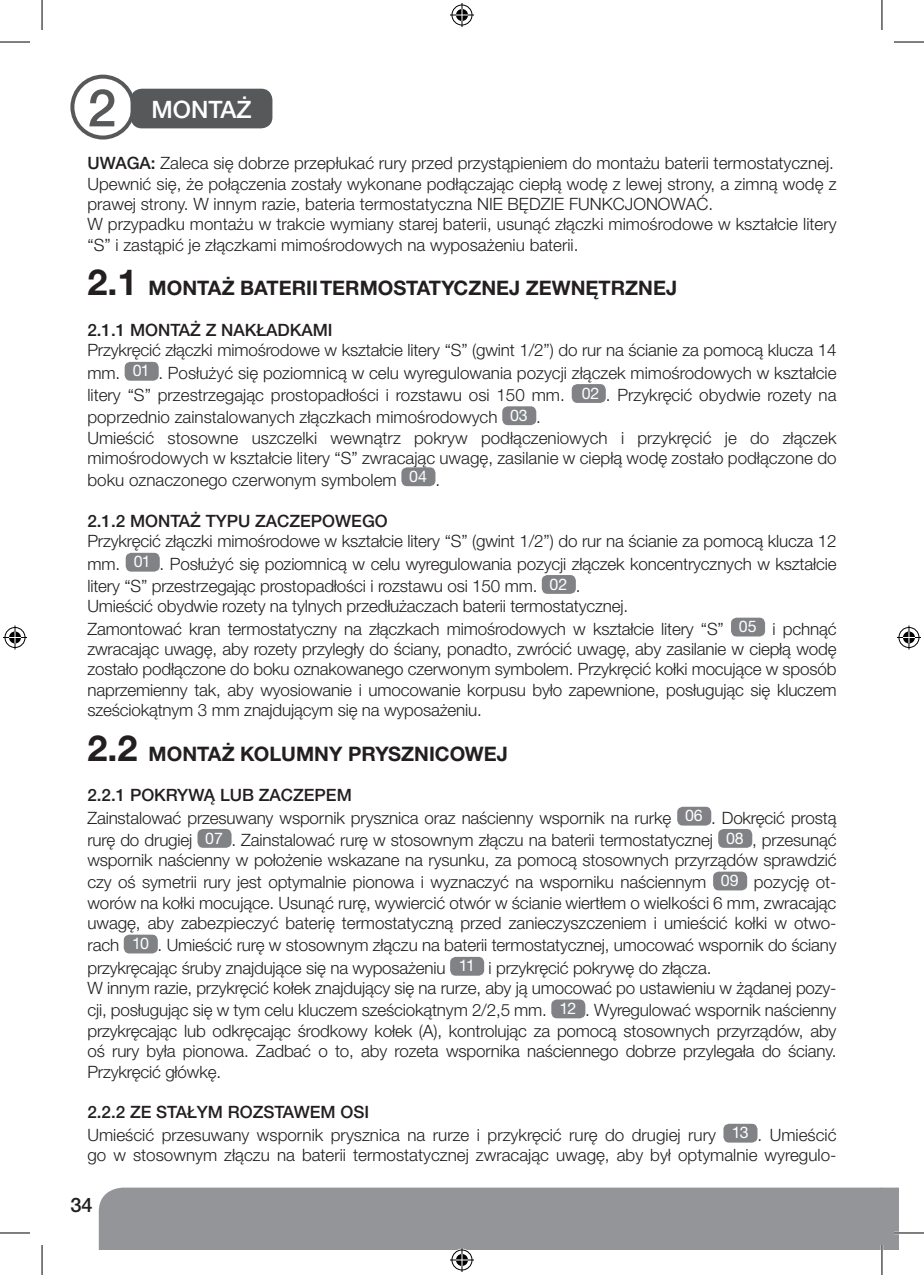
<style>
.page{position:relative;width:924px;height:1275px;background:#fff}
.page>*{position:absolute;margin:0;border:0;box-sizing:border-box;transform-origin:0 0}
.t1{font:500 52px "Helvetica Neue CE";color:#57585a}
.t2{font:500 24px "Helvetica Neue CE";color:#fff}
.t3{font:700 20px "Helvetica Neue CE";color:#231f20}
.t4{font:500 20px "Helvetica Neue CE";color:#231f20}
.t5{font:300 17px/22.2px "Helvetica Neue CE";letter-spacing:-.005em;color:#231f20}
.t6{font:500 17px "Helvetica Neue CE";color:#231f20}
.s1{font-weight:500}
.s2{font-size:36px}
.s3{font-weight:400;font-size:16px;color:#fff}
</style>
<div class="page">
<div style="left:99px;top:1187px;width:782px;height:63px;background:#939598"></div>
<svg style="left:881px;top:1187px;width:17px;height:63px"></svg>
<div style="left:130px;top:89px;width:142px;height:39px;background:#57585a;border-radius:11px"></div>
<div style="left:125px;top:362px;width:34px;height:19px;background:#808285;border-radius:6px"></div>
<div style="left:571px;top:384px;width:34px;height:19px;background:#808285;border-radius:6px"></div>
<div style="left:502px;top:406px;width:34px;height:19px;background:#808285;border-radius:6px"></div>
<div style="left:401px;top:467px;width:34px;height:19px;background:#808285;border-radius:6px"></div>
<div style="left:126px;top:553px;width:34px;height:18px;background:#808285;border-radius:6px"></div>
<div style="left:541px;top:575px;width:34px;height:19px;background:#808285;border-radius:6px"></div>
<div style="left:730px;top:617px;width:34px;height:19px;background:#808285;border-radius:6px"></div>
<div style="left:677px;top:806px;width:34px;height:19px;background:#808285;border-radius:6px"></div>
<div style="left:197px;top:829px;width:34px;height:19px;background:#808285;border-radius:6px"></div>
<div style="left:718px;top:829px;width:34px;height:19px;background:#808285;border-radius:6px"></div>
<div style="left:712px;top:871px;width:34px;height:19px;background:#808285;border-radius:6px"></div>
<div style="left:124px;top:934px;width:34px;height:19px;background:#808285;border-radius:6px"></div>
<div style="left:450px;top:957px;width:34px;height:18px;background:#808285;border-radius:6px"></div>
<div style="left:551px;top:999px;width:34px;height:19px;background:#808285;border-radius:6px"></div>
<div style="left:723px;top:1123px;width:34px;height:19px;background:#808285;border-radius:6px"></div>
<div style="left:70px;top:75px;width:65px;height:64px;border:4px solid #57585a;border-radius:50%"></div>
<hr style="left:893px;top:1231px;width:30px;height:3px;background:#fff">
<hr style="left:880px;top:1245px;width:2px;height:30px;background:#fff">
<hr style="left:0;top:42px;width:30px;height:1px;background:#000">
<hr style="left:893px;top:42px;width:30px;height:1px;background:#000">
<hr style="left:0;top:1232px;width:30px;height:1px;background:#000">
<hr style="left:893px;top:1232px;width:30px;height:1px;background:#000">
<hr style="left:42px;top:0;width:1px;height:30px;background:#000">
<hr style="left:42px;top:1245px;width:1px;height:30px;background:#000">
<hr style="left:881px;top:0;width:1px;height:30px;background:#000">
<hr style="left:881px;top:1245px;width:1px;height:30px;background:#000">
<svg style="left:450px;top:3px;width:24px;height:24px"></svg>
<svg style="left:450px;top:1248px;width:24px;height:24px"></svg>
<svg style="left:3px;top:625px;width:24px;height:24px"></svg>
<svg style="left:897px;top:625px;width:23px;height:24px"></svg>
<h1 class="t1" style="left:87px;top:76px;width:30px">2</h1>
<h2 class="t2" style="left:151px;top:94px;width:102px">MONTAŻ</h2>
<p class="t5" style="left:87px;top:153px;width:750px;line-height:20.4px"><span class="s1">UWAGA:</span> Zaleca się dobrze przepłukać rury przed przystąpieniem do montażu baterii termostatycznej.<br>Upewnić się, że połączenia zostały wykonane podłączając ciepłą wodę z lewej strony, a zimną wodę z prawej strony. W innym razie, bateria termostatyczna NIE BĘDZIE FUNKCJONOWAĆ.<br>W przypadku montażu w trakcie wymiany starej baterii, usunąć złączki mimośrodowe w kształcie litery “S” i zastąpić je złączkami mimośrodowych na wyposażeniu baterii.</p>
<p class="t3" style="left:87px;top:276px;width:77px"><span class="s2">2.1</span> MONT</p>
<p class="t3" style="left:208px;top:276px;width:470px">AŻ BATERII TERMOSTATYCZNEJ ZEWNĘTRZNEJ</p>
<p class="t6" style="left:87px;top:320px;width:247px">2.1.1 MONTAŻ Z NAKŁADKAMI</p>
<p class="t5" style="left:87px;top:339px;width:750px;text-align:justify">Przykręcić złączki mimośrodowe w kształcie litery “S” (gwint 1/2”) do rur na ścianie za pomocą klucza 14 mm. <span class="s3">01</span> . Posłużyć się poziomnicą w celu wyregulowania pozycji złączek mimośrodowych w kształcie litery “S” przestrzegając prostopadłości i rozstawu osi 150 mm. <span class="s3">02</span> . Przykręcić obydwie rozety na poprzednio zainstalowanych złączkach mimośrodowych <span class="s3">03</span> .</p>
<p class="t5" style="left:87px;top:427px;width:750px;line-height:20.4px">Umieścić stosowne uszczelki wewnątrz pokryw podłączeniowych i przykręcić je do złączek mimośrodowych w kształcie litery “S” zwracając uwagę, zasilanie w ciepłą wodę zostało podłączone do</p>
<p class="t5" style="left:87px;top:469px;width:354px">boku oznaczonego czerwonym symbolem <sup>04</sup> .</p>
<p class="t6" style="left:87px;top:510px;width:302px">2.1.2 MONTAŻ TYPU ZACZEPOWEGO</p>
<p class="t5" style="left:87px;top:530px;width:750px;text-align:justify">Przykręcić złączki mimośrodowe w kształcie litery “S” (gwint 1/2”) do rur na ścianie za pomocą klucza 12 mm. <span class="s3">01</span> . Posłużyć się poziomnicą w celu wyregulowania pozycji złączek koncentrycznych w kształcie litery “S” przestrzegając prostopadłości i rozstawu osi 150 mm. <span class="s3">02</span> .</p>
<p class="t5" style="left:87px;top:595px;width:750px">Umieścić obydwie rozety na tylnych przedłużaczach baterii termostatycznej.<br>Zamontować kran termostatyczny na złączkach mimośrodowych w kształcie litery “S” <span class="s3">05</span> i pchnąć</p>
<p class="t5" style="left:87px;top:638px;width:750px;line-height:20.4px;text-align:justify">zwracając uwagę, aby rozety przyległy do ściany, ponadto, zwrócić uwagę, aby zasilanie w ciepłą wodę zostało podłączone do boku oznakowanego czerwonym symbolem. Przykręcić kołki mocujące w sposób naprzemienny tak, aby wyosiowanie i umocowanie korpusu było zapewnione, posługując się kluczem sześciokątnym 3 mm znajdującym się na wyposażeniu.</p>
<p class="t3" style="left:87px;top:741px;width:77px"><span class="s2">2.2</span> MONT</p>
<p class="t3" style="left:208px;top:741px;width:301px">AŻ KOLUMNY PRYSZNICOWEJ</p>
<p class="t5" style="left:87px;top:784px;width:750px"><span class="s1">2.2.1 POKRYWĄ LUB ZACZEPEM<br></span>Zainstalować przesuwany wspornik prysznica oraz naścienny wspornik na rurkę <span class="s3">06</span> . Dokręcić prostą rurę do drugiej <span class="s3">07</span> . Zainstalować rurę w stosownym złączu na baterii termostatycznej <span class="s3">08</span> , przesunąć</p>
<p class="t5" style="left:87px;top:849px;width:750px">wspornik naścienny w położenie wskazane na rysunku, za pomocą stosownych przyrządów sprawdzić czy oś symetrii rury jest optymalnie pionowa i wyznaczyć na wsporniku naściennym <span class="s3">09</span> pozycję ot-</p>
<p class="t5" style="left:87px;top:892px;width:750px;line-height:20.4px">worów na kołki mocujące. Usunąć rurę, wywiercić otwór w ścianie wiertłem o wielkości 6 mm, zwracając uwagę, aby zabezpieczyć baterię termostatyczną przed zanieczyszczeniem i umieścić kołki w otwo-</p>
<p class="t5" style="left:87px;top:934px;width:750px">rach <span class="s3">10</span> . Umieścić rurę w stosownym złączu na baterii termostatycznej, umocować wspornik do ściany przykręcając śruby znajdujące się na wyposażeniu <span class="s3">11</span> i przykręcić pokrywę do złącza.</p>
<p class="t5" style="left:87px;top:977px;width:750px">W innym razie, przykręcić kołek znajdujący się na rurze, aby ją umocować po ustawieniu w żądanej pozy&shy;cji, posługując się w tym celu kluczem sześciokątnym 2/2,5 mm. <span class="s3">12</span> . Wyregulować wspornik naścienny</p>
<p class="t5" style="left:87px;top:1020px;width:750px;line-height:20.4px;text-align:justify">przykręcając lub odkręcając środkowy kołek (A), kontrolując za pomocą stosownych przyrządów, aby oś rury była pionowa. Zadbać o to, aby rozeta wspornika naściennego dobrze przylegała do ściany.<br>Przykręcić główkę.</p>
<p class="t5" style="left:87px;top:1101px;width:750px"><span class="s1">2.2.2 ZE STAŁYM ROZSTAWEM OSI<br></span>Umieścić przesuwany wspornik prysznica na rurze i przykręcić rurę do drugiej rury <span class="s3">13</span> . Umieścić</p>
<p class="t5" style="left:87px;top:1143px;width:750px">go w stosownym złączu na baterii termostatycznej zwracając uwagę, aby był optymalnie wyregulo-</p>
<p class="t4" style="left:70px;top:1192px;width:24px">34</p>
</div>
